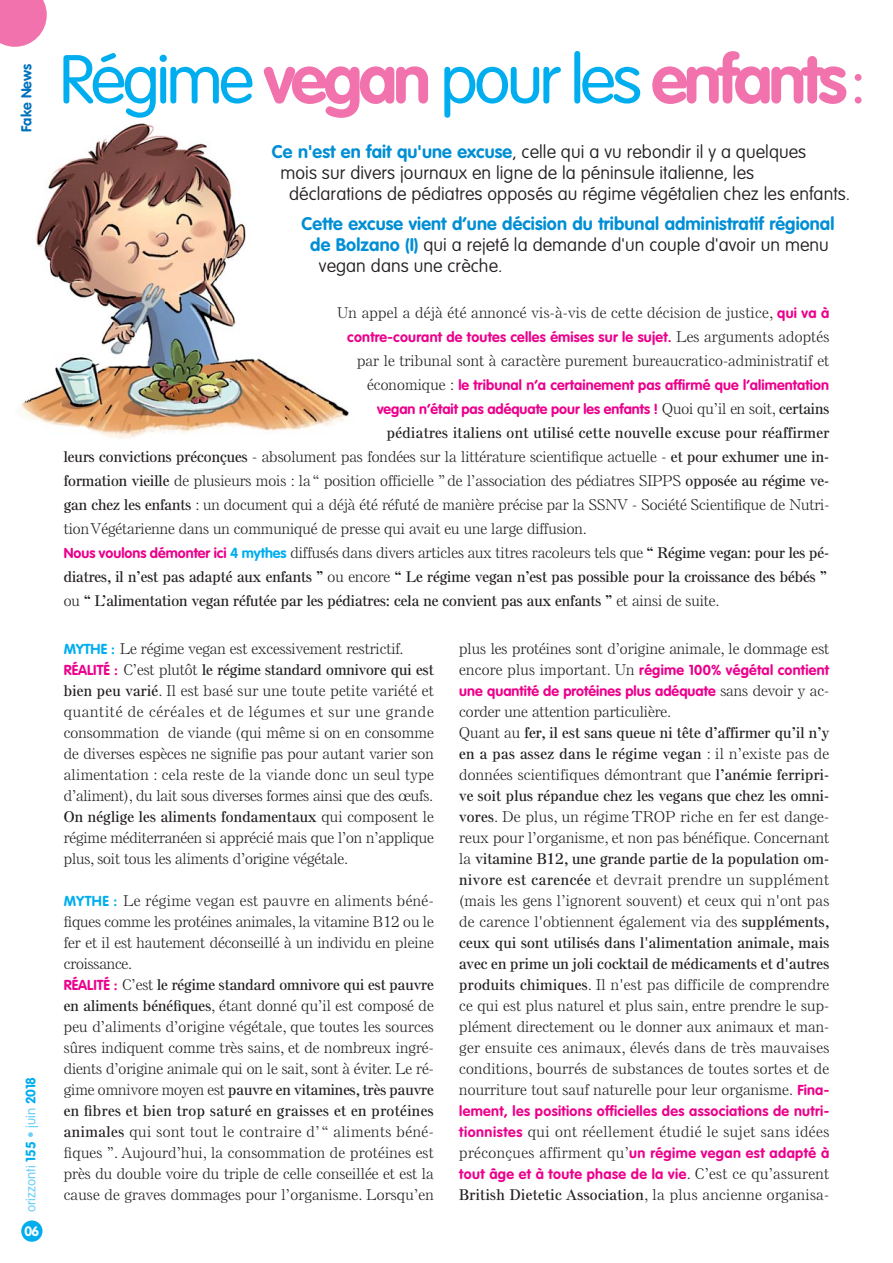
<style>
.page{position:relative;width:893px;height:1263px;background:#fff}
.page>*{position:absolute;margin:0;border:0;box-sizing:border-box;transform-origin:0 0}
.t1{font:300 67.5px "VAG Rounded";letter-spacing:-.055em;color:#00aeef}
.t2{font:100 18px "VAG Rounded";letter-spacing:.005em;color:#231f20}
.t3{font:700 18px "VAG Rounded";letter-spacing:.005em;color:#008fd4}
.t4{font:300 15px/21px "Else NPL";letter-spacing:.01em;color:#231f20}
.t5{font:600 15px "Else NPL";letter-spacing:.025em;color:#231f20}
.t6{font:300 15px "Else NPL";letter-spacing:.035em;color:#231f20}
.t7{font:700 14.25px/21px "VAG Rounded";letter-spacing:.015em;color:#ec008c}
.t8{font:700 14.25px "VAG Rounded";color:#0071bc}
.t9{font:300 13.5px "VAG Rounded";color:#6dcff6}
.t10{font:700 13.5px "VAG Rounded";color:#fff}
.s1{font-weight:700;color:#00aeef}
.s2{font-weight:700;color:#f172ac}
.s3{color:#f172ac}
.s4{font-weight:700;color:#008fd4}
.s5{font-family:"VAG Rounded";font-weight:700;font-size:14.25px;color:#ec008c}
.s6{font-family:"Else NPL";font-weight:300;font-size:15px;color:#231f20}
.s7{font-family:"Else NPL";font-weight:600;font-size:15px;color:#231f20}
.s8{font-weight:600}
.s9{font-family:"VAG Rounded";font-weight:700;font-size:14.25px;color:#00aeef}
.s10{font-weight:300}
</style>
<div class="page">
<img style="left:20px;top:123px;width:329px;height:316px">
<svg style="left:0;top:0;width:47px;height:47px;background:#f283b6"></svg>
<div style="left:21px;top:1220px;width:21px;height:22px;background:#00aeef;border-radius:50%"></div>
<p class="t8" style="left:21px;top:132px;width:70px;rotate:-90deg">Fake News</p>
<p class="t9" style="left:25px;top:1212px;width:137px;rotate:-90deg">orizzonti <span class="s1">155</span> • juin <span class="s1">2018</span></p>
<p class="t10" style="left:25px;top:1225px;width:16px">06</p>
<h1 class="t1" style="left:60px;top:51px;width:808px">Régime <span class="s2">vegan</span> pour les <span class="s2">enfants</span><span class="s3">:</span></h1>
<p class="t2" style="left:272px;top:145px;width:536px"><span class="s4">Ce n'est en fait qu'une excuse</span>, celle qui a vu rebondir il y a quelques</p>
<p class="t2" style="left:280px;top:166px;width:475px">mois sur divers journaux en ligne de la péninsule italienne, les</p>
<p class="t2" style="left:289px;top:187px;width:563px">déclarations de pédiatres opposés au régime végétalien chez les enfants.</p>
<p class="t3" style="left:302px;top:217px;width:534px">Cette excuse vient d’une décision du tribunal administratif régional</p>
<p class="t2" style="left:310px;top:238px;width:520px"><span class="s4">de Bolzano (I)</span> qui a rejeté la demande d'un couple d'avoir un menu</p>
<p class="t2" style="left:319px;top:259px;width:185px">vegan dans une crèche.</p>
<p class="t4" style="left:337px;top:303px;width:493px">Un appel a déjà été annoncé vis-à-vis de cette décision de justice, <span class="s5">qui va à</span></p>
<p class="t7" style="left:347px;top:328px;width:483px">contre-courant de toutes celles émises sur le sujet. <span class="s6">Les arguments adoptés</span></p>
<p class="t4" style="left:357px;top:351px;width:474px">par le tribunal sont à caractère purement bureaucratico-administratif et</p>
<p class="t7" style="left:367px;top:374px;width:464px;line-height:24px;text-align:right"><span class="s6">économique :</span> le tribunal n’a certainement pas affirmé que l’alimentation vegan n’était pas adéquate pour les enfants ! <span class="s6">Quoi qu’il en soit,</span> <span class="s7">certains</span></p>
<p class="t4" style="left:64px;top:422px;width:767px;line-height:24px;text-indent:323px"><span class="s8">pédiatres italiens ont utilisé cette nouvelle excuse pour réaffirmer leurs convictions préconçues</span> - absolument pas fondées sur la littérature scientifique actuelle - <span class="s8">et pour exhumer une in&shy;formation vieille</span> de plusieurs mois : la “ position officielle ” de l’association des pédiatres SIPPS <span class="s8">opposée au régime ve&shy;gan chez les enfants</span> : un document qui a déjà été réfuté de manière précise par la SSNV - Société Scientifique de Nutri&shy;tion Végétarienne dans un communiqué de presse qui avait eu une large diffusion.<br><span class="s5">Nous voulons démonter ici</span> <span class="s9">4 mythes</span> diffusés dans divers articles aux titres racoleurs tels que <span class="s8">“ Régime vegan: pour les pé&shy;diatres, il n’est pas adapté aux enfants ”</span> ou encore <span class="s8">“ Le régime vegan n’est pas possible pour la croissance des bébés ” </span>ou <span class="s8">“ L’alimentation vegan réfutée par les pédiatres: cela ne convient pas aux enfants ”</span> et ainsi de suite.</p>
<p class="t4" style="left:64px;top:639px;width:372px"><span class="s9">MYTHE :</span> Le régime vegan est excessivement restrictif.<br><span class="s5">RÉALITÉ :</span> C’est plutôt <span class="s8">le régime standard omnivore qui est bien peu varié</span>. Il est basé sur une toute petite variété et quantité de céréales et de légumes et sur une grande consommation de viande (qui même si on en consomme de diverses espèces ne signifie pas pour autant varier son alimentation : cela reste de la viande donc un seul type d’aliment), du lait sous diverses formes ainsi que des œufs.<br><span class="s8">On néglige les aliments fondamentaux</span> qui composent le régime méditerranéen si apprécié mais que l’on n’applique plus, soit tous les aliments d’origine végétale.</p>
<p class="t4" style="left:64px;top:891px;width:371px"><span class="s9">MYTHE :</span> Le régime vegan est pauvre en aliments béné&shy;fiques comme les protéines animales, la vitamine B12 ou le fer et il est hautement déconseillé à un individu en pleine croissance.<br><span class="s5">RÉALITÉ :</span> C’est <span class="s8">le régime standard omnivore qui est pauvre en aliments bénéfiques</span>, étant donné qu’il est composé de peu d’aliments d’origine végétale, que toutes les sources sûres indiquent comme très sains, et de nombreux ingré&shy;dients d’origine animale qui on le sait, sont à éviter. Le ré&shy;gime omnivore moyen est <span class="s8">pauvre en vitamines, très pauvre en fibres et bien trop saturé en graisses et en protéines animales</span> qui sont tout le contraire d’ “ aliments béné&shy;fiques ”. Aujourd’hui, la consommation de protéines est près du double voire du triple de celle conseillée et est la cause de graves dommages pour l’organisme. Lorsqu’en</p>
<p class="t4" style="left:459px;top:639px;width:371px">plus les protéines sont d’origine animale, le dommage est</p>
<p class="t7" style="left:459px;top:661px;width:371px"><span class="s6">encore plus important. Un</span> régime 100% végétal contient une quantité de protéines plus adéquate <span class="s6">sans devoir y ac-</span></p>
<p class="t4" style="left:459px;top:702px;width:371px">corder une attention particulière.<br>Quant au <span class="s8">fer, il est sans queue ni tête d’affirmer qu’il n’y en a pas assez dans le régime vegan</span> : il n’existe pas de données scientifiques démontrant que <span class="s8">l’anémie ferripri&shy;ve soit plus répandue chez les vegans que chez les omni&shy;vores</span>. De plus, un régime TROP riche en fer est dange&shy;reux pour l’organisme, et non pas bénéfique. Concernant la <span class="s8">vitamine B12, une grande partie de la population om&shy;nivore est carencée</span> et devrait prendre un supplément (mais les gens l’ignorent souvent) et ceux qui n'ont pas de carence l'obtiennent également via des <span class="s8">suppléments, ceux qui sont utilisés dans l'alimentation animale, mais avec en prime un joli cocktail de médicaments et d'autres produits chimiques</span>. Il n'est pas difficile de comprendre ce qui est plus naturel et plus sain, entre prendre le sup&shy;plément directement ou le donner aux animaux et man&shy;ger ensuite ces animaux, élevés dans de très mauvaises conditions, bourrés de substances de toutes sortes et de nourriture tout sauf naturelle pour leur organisme. <span class="s5">Fina-</span></p>
<p class="t7" style="left:459px;top:1102px;width:371px">lement, les positions officielles des associations de nutri-</p>
<p class="t6" style="left:459px;top:1126px;width:371px"><span class="s5">tionnistes</span> qui ont réellement étudié le sujet sans idées</p>
<p class="t7" style="left:459px;top:1144px;width:371px"><span class="s6">préconçues affirment qu’</span>un régime vegan est adapté à tout âge et à toute phase de la vie<span class="s6">. C’est ce qu’assurent</span></p>
<p class="t5" style="left:459px;top:1189px;width:371px">British Dietetic Association<span class="s10">, la plus ancienne organisa-</span></p>
</div>
